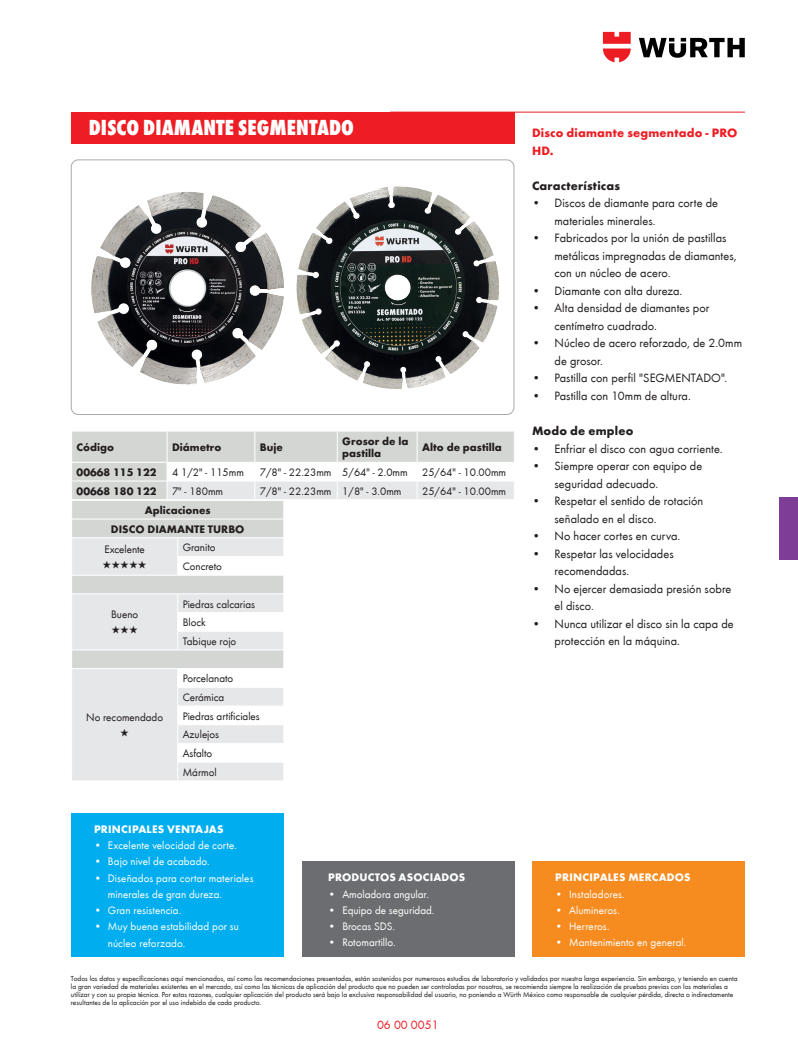
<style>
.page{position:relative;width:798px;height:1053px;background:#fff}
.page>*{position:absolute;margin:0;border:0;box-sizing:border-box;transform-origin:0 0}
.HL_A4_38pt__Title_Back{font:800 condensed 22.5px "Wuerth";color:#fff}
.t1{font:12.5px/17.5px "Wuerth";letter-spacing:.005em;color:#231f20}
.HL_A4_38pt__Title_Back-2{font:700 12.5px/17.5px "Wuerth";letter-spacing:.015em;color:#ee1d23}
.HL_A4_38pt__Title_Back-3{font:700 12.5px "Wuerth";letter-spacing:.015em;color:#231f20}
.t2{font:12.5px "Wuerth";color:#ee1d23}
.t3{font:11.25px/16.2px "Wuerth";letter-spacing:.01em;color:#fff}
.Co_A4_9pt{font:11.25px "Wuerth";color:#231f20}
.Co_A4_9pt-2{font:700 11.25px/12.5px "Wuerth";color:#231f20}
.Estilo_de_párrafo_1{font:700 11.25px "Wuerth";letter-spacing:.015em;color:#fff}
.t4{font:7.5px/8.1px "Wuerth";color:#231f20}
</style>
<div class="page">
<svg style="left:638px;top:38px;width:106px;height:20px"></svg>
<svg style="left:602px;top:32px;width:28px;height:30px"></svg>
<div style="left:778px;top:496px;width:19px;height:63px;background:#7e3e98"></div>
<div style="left:71px;top:112px;width:443px;height:32px;background:#ee1d23"></div>
<hr style="left:390px;top:112px;width:354px;height:1px;background:#ee1d23">
<div style="left:302px;top:861px;width:212px;height:96px;background:#6c6d70"></div>
<div style="left:532px;top:861px;width:212px;height:96px;background:#f68b1f"></div>
<div style="left:71px;top:813px;width:213px;height:144px;background:#00aeef"></div>
<img style="left:91px;top:192px;width:193px;height:193px">
<img style="left:296px;top:186px;width:203px;height:203px">
<div style="left:71px;top:159px;width:443px;height:256px;border:1px solid #a8a9ad;border-radius:7px"></div>
<svg style="left:72px;top:431px;width:442px;height:349px"></svg>
<p class="HL_A4_38pt__Title_Back" style="left:89px;top:112px;width:266px">DISCO DIAMANTE SEGMENTADO</p>
<p class="Co_A4_9pt-2" style="left:77px;top:440px;width:39px">Código</p>
<p class="Co_A4_9pt-2" style="left:172px;top:440px;width:51px">Diámetro</p>
<p class="Co_A4_9pt-2" style="left:260px;top:440px;width:25px">Buje</p>
<p class="Co_A4_9pt-2" style="left:342px;top:434px;width:68px">Grosor de la pastilla</p>
<p class="Co_A4_9pt-2" style="left:422px;top:440px;width:81px">Alto de pastilla</p>
<p class="Co_A4_9pt-2" style="left:77px;top:465px;width:81px">00668 115 122</p>
<p class="Co_A4_9pt" style="left:172px;top:464px;width:73px">4 1/2" - 115mm</p>
<p class="Co_A4_9pt" style="left:260px;top:464px;width:73px">7/8" - 22.23mm</p>
<p class="Co_A4_9pt" style="left:342px;top:464px;width:67px">5/64" - 2.0mm</p>
<p class="Co_A4_9pt" style="left:422px;top:464px;width:85px">25/64" - 10.00mm</p>
<p class="Co_A4_9pt-2" style="left:77px;top:484px;width:81px">00668 180 122</p>
<p class="Co_A4_9pt" style="left:172px;top:483px;width:53px">7" - 180mm</p>
<p class="Co_A4_9pt" style="left:260px;top:483px;width:73px">7/8" - 22.23mm</p>
<p class="Co_A4_9pt" style="left:342px;top:483px;width:61px">1/8" - 3.0mm</p>
<p class="Co_A4_9pt" style="left:422px;top:483px;width:85px">25/64" - 10.00mm</p>
<p class="Co_A4_9pt-2" style="left:145px;top:503px;width:67px">Aplicaciones</p>
<p class="Co_A4_9pt-2" style="left:111px;top:522px;width:135px">DISCO DIAMANTE TURBO</p>
<p class="Co_A4_9pt" style="left:104px;top:541px;width:42px">Excelente</p>
<p class="Co_A4_9pt" style="left:103px;top:557px;width:46px">★★★★★</p>
<p class="Co_A4_9pt" style="left:183px;top:540px;width:34px">Granito</p>
<p class="Co_A4_9pt" style="left:183px;top:558px;width:41px">Concreto</p>
<p class="Co_A4_9pt" style="left:111px;top:606px;width:29px">Bueno</p>
<p class="Co_A4_9pt" style="left:111px;top:622px;width:28px">★★★</p>
<p class="Co_A4_9pt" style="left:86px;top:709px;width:78px">No recomendado</p>
<p class="Co_A4_9pt" style="left:120px;top:725px;width:10px">★</p>
<p class="Co_A4_9pt" style="left:183px;top:596px;width:74px">Piedras calcarias</p>
<p class="Co_A4_9pt" style="left:183px;top:614px;width:25px">Block</p>
<p class="Co_A4_9pt" style="left:183px;top:633px;width:55px">Tabique rojo</p>
<p class="Co_A4_9pt" style="left:183px;top:670px;width:52px">Porcelanato</p>
<p class="Co_A4_9pt" style="left:183px;top:689px;width:43px">Cerámica</p>
<p class="Co_A4_9pt" style="left:183px;top:708px;width:79px">Piedras artificiales</p>
<p class="Co_A4_9pt" style="left:183px;top:727px;width:38px">Azulejos</p>
<p class="Co_A4_9pt" style="left:183px;top:745px;width:31px">Asfalto</p>
<p class="Co_A4_9pt" style="left:183px;top:764px;width:36px">Mármol</p>
<p class="Estilo_de_párrafo_1" style="left:94px;top:820px;width:131px">PRINCIPALES VENTAJAS</p>
<p class="t3" style="left:94px;top:836px;width:144px">• Excelente velocidad de corte.</p>
<p class="t3" style="left:94px;top:853px;width:117px">• Bajo nivel de acabado.</p>
<p class="t3" style="left:108px;top:869px;width:147px;text-indent:-14px">• Diseñados para cortar materiales minerales de gran dureza.</p>
<p class="t3" style="left:94px;top:901px;width:89px">• Gran resistencia.</p>
<p class="t3" style="left:108px;top:918px;width:133px;text-indent:-14px">• Muy buena estabilidad por su núcleo reforzado.</p>
<p class="Estilo_de_párrafo_1" style="left:328px;top:869px;width:138px">PRODUCTOS ASOCIADOS</p>
<p class="t3" style="left:328px;top:885px;width:102px">• Amoladora angular.</p>
<p class="t3" style="left:328px;top:901px;width:108px">• Equipo de seguridad.</p>
<p class="t3" style="left:328px;top:917px;width:68px">• Brocas SDS.</p>
<p class="t3" style="left:328px;top:933px;width:69px">• Rotomartillo.</p>
<p class="HL_A4_38pt__Title_Back-2" style="left:531px;top:123px;width:207px">Disco diamante segmentado - PRO<br>HD.</p>
<p class="HL_A4_38pt__Title_Back-3" style="left:531px;top:176px;width:89px">Características</p>
<p class="t1" style="left:554px;top:194px;width:165px;text-indent:-22px">• Discos de diamante para corte de materiales minerales.</p>
<p class="t1" style="left:554px;top:229px;width:183px;text-indent:-22px">• Fabricados por la unión de pastillas metálicas impregnadas de diamantes, con un núcleo de acero.</p>
<p class="t1" style="left:531px;top:281px;width:152px">• Diamante con alta dureza.</p>
<p class="t1" style="left:554px;top:299px;width:156px;text-indent:-22px">• Alta densidad de diamantes por centímetro cuadrado.</p>
<p class="t1" style="left:554px;top:334px;width:189px;text-indent:-22px">• Núcleo de acero reforzado, de 2.0mm de grosor.</p>
<p class="t1" style="left:531px;top:369px;width:197px">• Pastilla con perfil "SEGMENTADO".</p>
<p class="t1" style="left:531px;top:386px;width:160px">• Pastilla con 10mm de altura.</p>
<p class="HL_A4_38pt__Title_Back-3" style="left:531px;top:421px;width:103px">Modo de empleo</p>
<p class="t1" style="left:531px;top:439px;width:192px">• Enfriar el disco con agua corriente.</p>
<p class="t1" style="left:554px;top:456px;width:149px;text-indent:-22px">• Siempre operar con equipo de seguridad adecuado.</p>
<p class="t1" style="left:554px;top:491px;width:150px;text-indent:-22px">• Respetar el sentido de rotación señalado en el disco.</p>
<p class="t1" style="left:531px;top:526px;width:150px">• No hacer cortes en curva.</p>
<p class="t1" style="left:554px;top:544px;width:121px;text-indent:-22px">• Respetar las velocidades recomendadas.</p>
<p class="t1" style="left:554px;top:579px;width:178px;text-indent:-22px">• No ejercer demasiada presión sobre el disco.</p>
<p class="t1" style="left:554px;top:614px;width:181px;text-indent:-22px">• Nunca utilizar el disco sin la capa de protección en la máquina.</p>
<p class="Estilo_de_párrafo_1" style="left:555px;top:869px;width:137px">PRINCIPALES MERCADOS</p>
<p class="t3" style="left:555px;top:885px;width:71px">• Instaladores.</p>
<p class="t3" style="left:555px;top:901px;width:66px">• Alumineros.</p>
<p class="t3" style="left:555px;top:917px;width:56px">• Herreros.</p>
<p class="t3" style="left:555px;top:933px;width:132px">• Mantenimiento en general.</p>
<p class="t4" style="left:71px;top:973px;width:668px">Todos los datos y especificaciones aquí mencionados, así como las recomendaciones presentadas, están sostenidos por numerosos estudios de laboratorio y validados por nuestra larga experiencia. Sin embargo, y teniendo en cuenta la gran variedad de materiales existentes en el mercado, así como las técnicas de aplicación del producto que no pueden ser controladas por nosotros, se recomienda siempre la realización de pruebas previas con los materiales a utilizar y con su propia técnica. Por estas razones, cualquier aplicación del producto será bajo la exclusiva responsabilidad del usuario, no poniendo a Würth México como responsable de cualquier pérdida, directa o indirectamente resultantes de la aplicación por el uso indebido de cada producto.</p>
<h2 class="t2" style="left:377px;top:1016px;width:63px">06 00 0051</h2>
</div>
